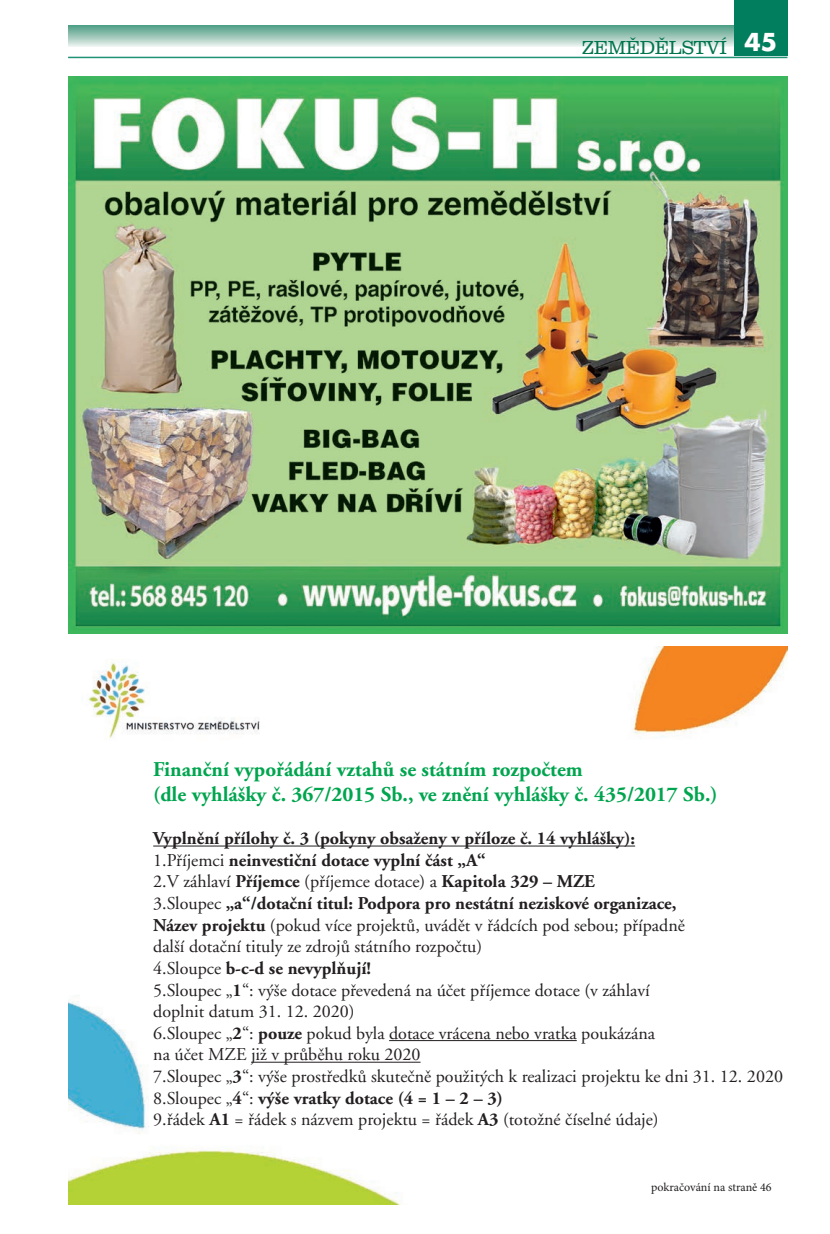
<style>
.page{position:relative;width:830px;height:1234px;background:#fff}
.page>*{position:absolute;margin:0;border:0;box-sizing:border-box;transform-origin:0 0}
.t1{font:700 21px/25.2px "Adobe Garamond CE";color:#00a54f}
.t2{font:300 19.5px "URW Clarendon TCE";letter-spacing:-.02em;color:#00754f}
.t3{font:18px/21.6px "Adobe Garamond CE";color:#231f20}
.t4{font:12px "Minion Pro";color:#231f20}
.s1{font-family:"Futura";font-weight:700;font-size:24px;color:#fff}
.s2{font-weight:700}
</style>
<div class="page">
<svg style="left:68px;top:26px;width:665px;height:21px;background:#9fc8bb"></svg>
<hr style="left:68px;top:57px;width:719px;height:1px;background:#209377">
<div style="left:733px;top:0;width:54px;height:55px;background:#007e5d"></div>
<img style="left:68px;top:77px;width:719px;height:557px">
<img style="left:68px;top:995px;width:509px;height:208px">
<img style="left:633px;top:646px;width:154px;height:91px">
<img style="left:88px;top:659px;width:172px;height:80px">
<hr style="left:153px;top:845px;width:481px;height:1px;background:#231f20">
<hr style="left:389px;top:1039px;width:187px;height:1px;background:#231f20">
<hr style="left:251px;top:1061px;width:169px;height:1px;background:#231f20">
<p class="t2" style="left:581px;top:36px;width:196px">ZEMĚDĚLSTVÍ <span class="s1">45</span></p>
<p class="t1" style="left:153px;top:756px;width:565px">Finanční vypořádání vztahů se státním rozpočtem<br>(dle vyhlášky č. 367/2015 Sb., ve znění vyhlášky č. 435/2017 Sb.)</p>
<p class="t3" style="left:153px;top:828px;width:631px"><span class="s2">Vyplnění přílohy č. 3 (pokyny obsaženy v příloze č. 14 vyhlášky):<br></span>1.Příjemci <span class="s2">neinvestiční dotace vyplní část „A“<br></span>2.V záhlaví <span class="s2">Příjemce</span> (příjemce dotace) a <span class="s2">Kapitola 329 – MZE<br></span>3.Sloupec <span class="s2">„a“/dotační titul: Podpora pro nestátní neziskové organizace,<br>Název projektu</span> (pokud více projektů, uvádět v řádcích pod sebou; případně<br>další dotační tituly ze zdrojů státního rozpočtu)<br>4.Sloupce <span class="s2">b-c-d se nevyplňují!<br></span>5.Sloupec „<span class="s2">1</span>“: výše dotace převedená na účet příjemce dotace (v záhlaví<br>doplnit datum 31. 12. 2020)<br>6.Sloupec „<span class="s2">2</span>“: <span class="s2">pouze</span> pokud byla dotace vrácena nebo vratka poukázána<br>na účet MZE již v průběhu roku 2020<br>7.Sloupec „<span class="s2">3</span>“: výše prostředků skutečně použitých k realizaci projektu ke dni 31. 12. 2020<br>8.Sloupec „<span class="s2">4</span>“: <span class="s2">výše vratky dotace (4 = 1 – 2 – 3)<br></span>9.řádek <span class="s2">A1</span> = řádek s názvem projektu = řádek <span class="s2">A3</span> (totožné číselné údaje)</p>
<p class="t4" style="left:650px;top:1178px;width:122px">pokračování na straně 46</p>
</div>
